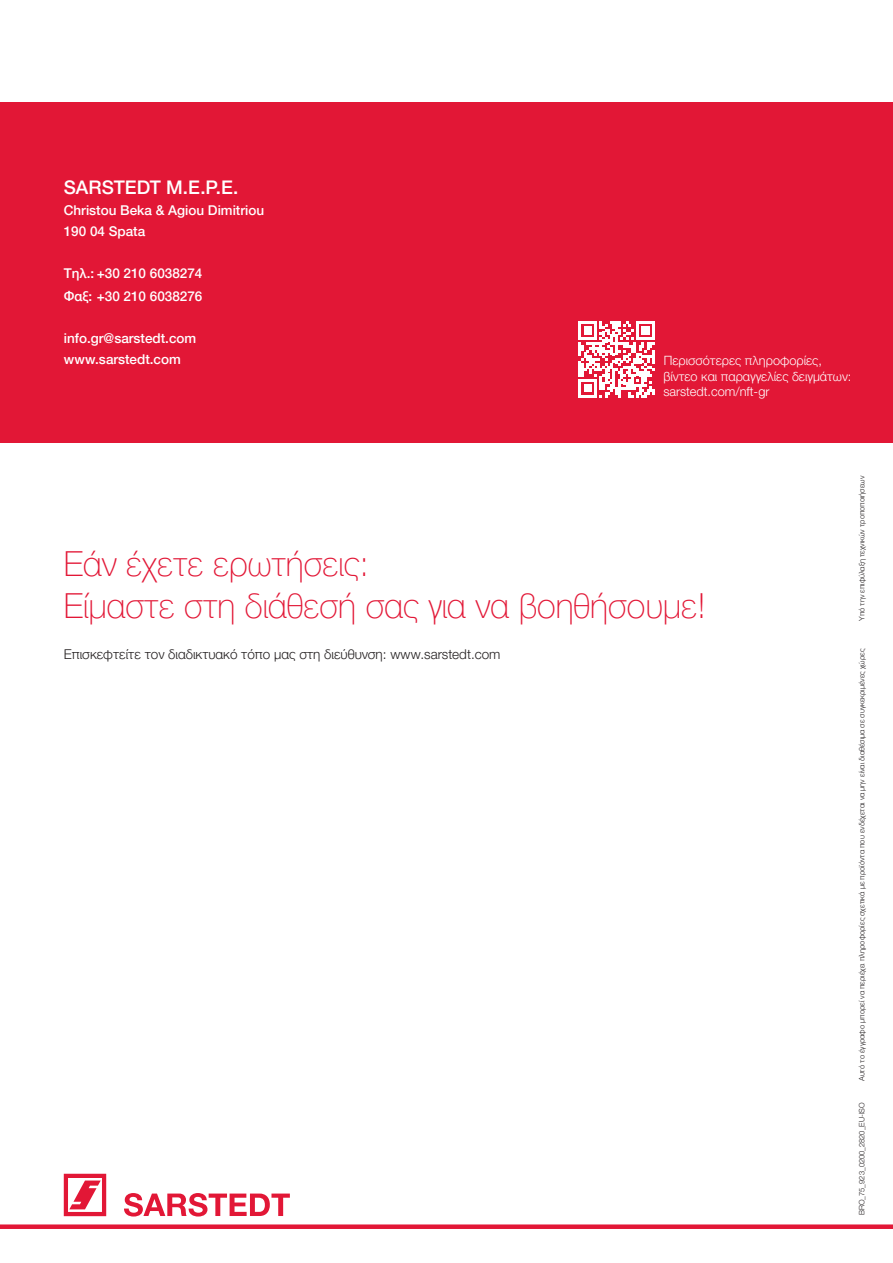
<style>
.page{position:relative;width:893px;height:1263px;background:#fff}
.page>*{position:absolute;margin:0;border:0;box-sizing:border-box;transform-origin:0 0}
.t1{font:100 34.5px/41.4px "Helvetica Neue LTW1 G";color:#e21736}
.t2{font:500 18.75px "Helvetica Neue LTW1 G";color:#fff}
.t3{font:500 13.5px/21px "Helvetica Neue LTW1 G";color:#fff}
.t4{font:300 13.5px "Helvetica Neue LTW1 G";color:#231f20}
.t5{font:300 12.75px/15.3px "Helvetica Neue LTW1 G";color:#fff}
.t6{font:300 7.5px "Helvetica Neue LTW1 G";color:#231f20}
</style>
<div class="page">
<div style="left:0;top:1224px;width:893px;height:5px;background:#e21736"></div>
<svg style="left:64px;top:1174px;width:42px;height:42px"></svg>
<svg style="left:124px;top:1193px;width:166px;height:23px"></svg>
<div style="left:0;top:102px;width:893px;height:340px;background:#e21736"></div>
<svg style="left:579px;top:321px;width:76px;height:76px"></svg>
<h2 class="t2" style="left:64px;top:176px;width:176px">SARSTEDT M.E.P.E.</h2>
<h3 class="t3" style="left:64px;top:200px;width:202px">Christou Beka &amp; Agiou Dimitriou<br>190 04 Spata</h3>
<h3 class="t3" style="left:64px;top:262px;width:140px;line-height:22.5px">Τηλ.: +30 210 6038274<br>Φαξ: +30 210 6038276</h3>
<h3 class="t3" style="left:64px;top:327px;width:134px">info.gr@sarstedt.com www.sarstedt.com</h3>
<h3 class="t5" style="left:663px;top:353px;width:190px">Περισσότερες πληροφορίες, βίντεο και παραγγελίες δειγμάτων: sarstedt.com/nft-gr</h3>
<h1 class="t1" style="left:64px;top:544px;width:644px">Εάν έχετε ερωτήσεις:<br>Είμαστε στη διάθεσή σας για να βοηθήσουμε!</h1>
<h3 class="t4" style="left:64px;top:646px;width:438px">Επισκεφτείτε τον διαδικτυακό τόπο μας στη διεύθυνση: www.sarstedt.com</h3>
<p class="t6" style="left:857px;top:621px;width:147px;rotate:-90deg">Υπό την επιφύλαξη τεχνικών τροποποιήσεων</p>
<p class="t6" style="left:857px;top:1081px;width:434px;rotate:-90deg">Αυτό το έγγραφο μπορεί να περιέχει πληροφορίες σχετικά με προϊόντα που ενδέχεται να μην είναι διαθέσιμα σε συγκεκριμένες χώρες</p>
<p class="t6" style="left:857px;top:1215px;width:114px;rotate:-90deg">BRO_75_923_0200_2820_EU-ISO</p>
</div>
